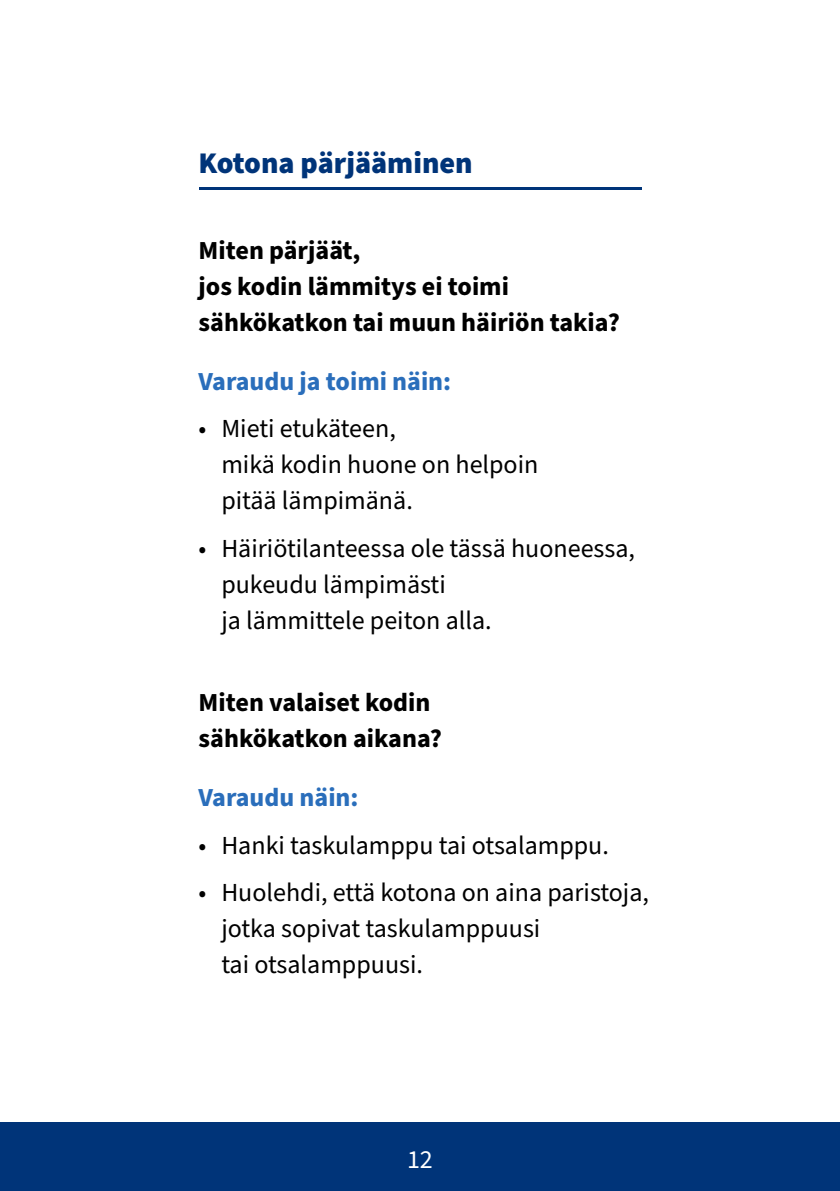
<style>
.page{position:relative;width:840px;height:1191px;background:#fff}
.page>*{position:absolute;margin:0;border:0;box-sizing:border-box;transform-origin:0 0}
.valiotsikko_h2{font:900 30px "Source Sans Pro";color:#003479}
.lista_p{font:26px/36px "Source Sans Pro";color:#000}
.leipis_p{font:700 26px/36px "Source Sans Pro";color:#000}
.leipis_p-2{font:700 26px "Source Sans Pro";color:#2a6ebb}
.t1{font:26px "Source Sans Pro";color:#fff}
</style>
<div class="page">
<div style="left:0;top:1123px;width:839px;height:68px;background:#003479"></div>
<hr style="left:198px;top:187px;width:443px;height:3px;background:#003479">
<h2 class="valiotsikko_h2" style="left:198px;top:142px;width:275px">Kotona pärjääminen</h2>
<p class="leipis_p" style="left:198px;top:233px;width:422px">Miten pärjäät,<br>jos kodin lämmitys ei toimi sähkökatkon tai muun häiriön takia?</p>
<p class="leipis_p-2" style="left:198px;top:363px;width:254px">Varaudu ja toimi näin:</p>
<p class="lista_p" style="left:221px;top:411px;width:318px;text-indent:-23px">• Mieti etukäteen,<br>mikä kodin huone on helpoin pitää lämpimänä.</p>
<p class="lista_p" style="left:221px;top:531px;width:415px;text-indent:-23px">• Häiriötilanteessa ole tässä huoneessa, pukeudu lämpimästi<br>ja lämmittele peiton alla.</p>
<p class="leipis_p" style="left:198px;top:685px;width:245px">Miten valaiset kodin sähkökatkon aikana?</p>
<p class="leipis_p-2" style="left:198px;top:780px;width:161px">Varaudu näin:</p>
<p class="lista_p" style="left:198px;top:827px;width:411px">• Hanki taskulamppu tai otsalamppu.</p>
<p class="lista_p" style="left:221px;top:875px;width:429px;text-indent:-23px">• Huolehdi, että kotona on aina paristoja, jotka sopivat taskulamppuusi<br>tai otsalamppuusi.</p>
<p class="t1" style="left:407px;top:1142px;width:27px">12</p>
</div>
